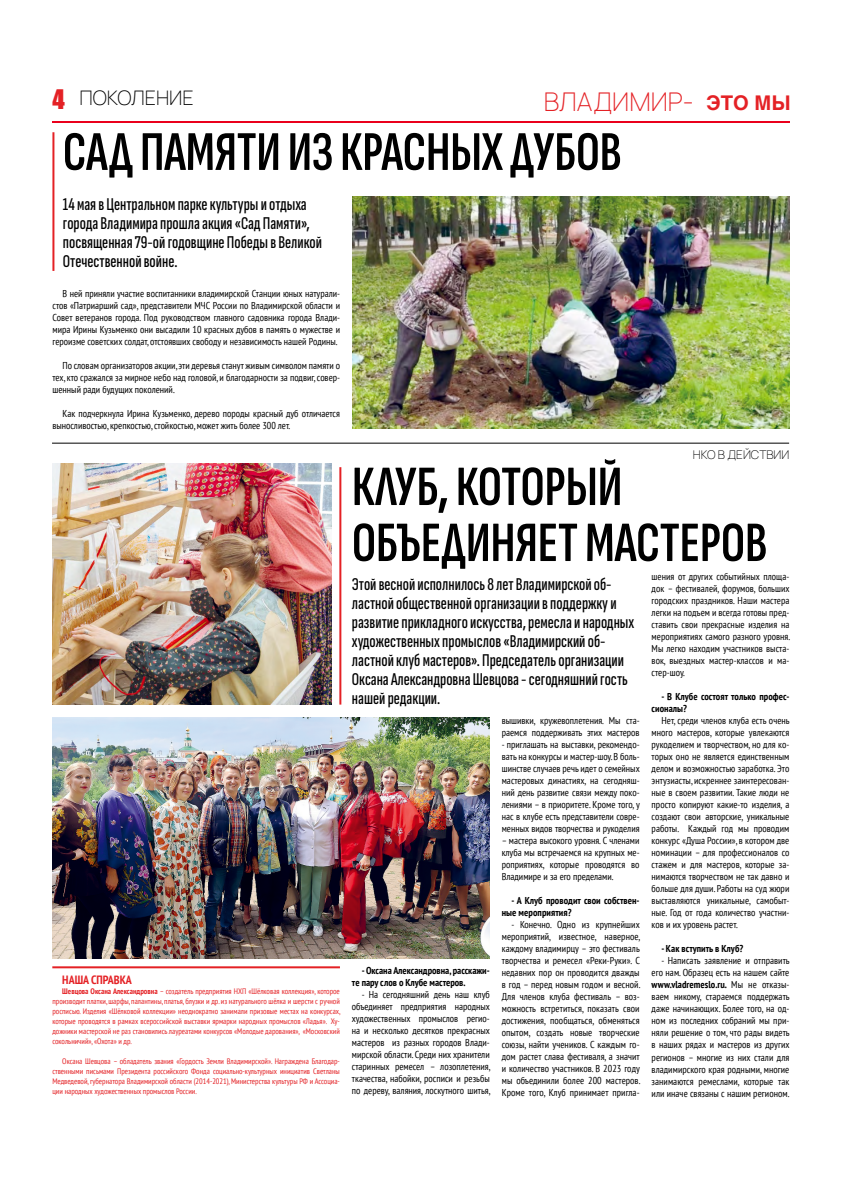
<style>
.page{position:relative;width:842px;height:1191px;background:#fff}
.page>*{position:absolute;margin:0;border:0;box-sizing:border-box;transform-origin:0 0}
.t1{font:600 extra-condensed 57px/56px "Sofia Sans";color:#000}
.t2{font:600 extra-condensed 56px "Sofia Sans";color:#000}
.t3{font:200 25.8px "Manrope";color:#e42125}
.t4{font:200 20px "Manrope";color:#000}
.t5{font:500 extra-condensed 18px/19px "Sofia Sans";color:#000}
.t6{font:200 12px "Manrope";color:#000}
.t7{font:700 condensed 12px "PT Sans";color:#e42125}
.t8{font:condensed 10px/12px "PT Sans";color:#000;text-align:justify}
.t9{font:700 condensed 10px/12px "PT Sans";letter-spacing:.005em;color:#000}
.t10{font:condensed 8px/10px "PT Sans";color:#e42125;text-align:justify}
.s1{font-family:"Impact";font-weight:400;font-size:24.8px;color:#e42125}
.s2{font-family:"Helvetica";font-weight:700;font-size:20.2px}
.s3{font-weight:700}
</style>
<div class="page">
<hr style="left:52px;top:120px;width:737px;height:2px;background:#ea001c">
<hr style="left:339px;top:467px;width:2px;height:237px;background:#e42125">
<hr style="left:52px;top:966px;width:288px;height:2px;background:#e42125">
<img style="left:52px;top:464px;width:280px;height:240px">
<img style="left:52px;top:717px;width:438px;height:241px">
<hr style="left:52px;top:443px;width:737px;height:1px;background:#000">
<hr style="left:52px;top:132px;width:2px;height:139px;background:#e42125">
<img style="left:352px;top:197px;width:437px;height:231px">
<h3 class="t4" style="left:52px;top:84px;width:143px"><span class="s1">4</span> ПОКОЛЕНИЕ</h3>
<h3 class="t3" style="left:544px;top:83px;width:248px">ВЛАДИМИР- <span class="s2">ЭТО МЫ</span></h3>
<h2 class="t2" style="left:63px;top:120px;width:560px">САД ПАМЯТИ ИЗ КРАСНЫХ ДУБОВ</h2>
<h3 class="t5" style="left:63px;top:194px;width:260px">14 мая в Центральном парке культуры и отдыха города Владимира прошла акция «Сад Памяти», посвященная 79-ой годовщине Победы в Великой Отечественной войне.</h3>
<p class="t8" style="left:53px;top:287px;width:289px;text-indent:10px">В ней приняли участие воспитанники владимирской Станции юных натурали&shy;стов «Патриарший сад», представители МЧС России по Владимирской области и Совет ветеранов города. Под руководством главного садовника города Влади&shy;мира Ирины Кузьменко они высадили 10 красных дубов в память о мужестве и героизме советских солдат, отстоявших свободу и независимость нашей Родины.</p>
<p class="t8" style="left:53px;top:359px;width:289px;text-indent:10px">По словам организаторов акции, эти деревья станут живым символом памяти о тех, кто сражался за мирное небо над головой, и благодарности за подвиг, совер&shy;шенный ради будущих поколений.</p>
<p class="t8" style="left:53px;top:407px;width:289px;text-indent:10px">Как подчеркнула Ирина Кузьменко, дерево породы красный дуб отличается выносливостью, крепкостью, стойкостью, может жить более 300 лет.</p>
<p class="t7" style="left:62px;top:971px;width:71px">НАША СПРАВКА</p>
<p class="t10" style="left:52px;top:985px;width:290px;text-indent:10px"><span class="s3">Шевцова Оксана Александровна</span> – создатель предприятия НХП «Шёлковая коллекция», которое производит платки, шарфы, палантины, платья, блузки и др. из натурального шёлка и шерсти с ручной росписью. Изделия «Шёлковой коллекции» неоднократно занимали призовые местах на конкурсах, которые проводятся в рамках всероссийской выставки ярмарки народных промыслов «Ладья». Ху&shy;дожники мастерской не раз становились лауреатами конкурсов «Молодые дарования», «Московский сокольничий», «Охота» и др.</p>
<p class="t10" style="left:52px;top:1055px;width:289px;text-indent:10px">Оксана Шевцова – обладатель звания «Гордость Земли Владимирской». Награждена Благодар&shy;ственными письмами Президента российского Фонда социально-культурных инициатив Светланы Медведевой, губернатора Владимирской области (2014-2021), Министерства культуры РФ и Ассоциа&shy;ции народных художественных промыслов России.</p>
<p class="t6" style="left:693px;top:446px;width:98px">НКО В ДЕЙСТВИИ</p>
<h1 class="t1" style="left:352px;top:458px;width:417px">КЛУБ, КОТОРЫЙ<br>ОБЪЕДИНЯЕТ МАСТЕРОВ</h1>
<p class="t5" style="left:352px;top:574px;width:284px">Этой весной исполнилось 8 лет Владимирской об&shy;ластной общественной организации в поддержку и развитие прикладного искусства, ремесла и народных художественных промыслов «Владимирский об&shy;ластной клуб мастеров». Председатель организации Оксана Александровна Шевцова - сегодняшний гость нашей редакции.</p>
<p class="t8" style="left:652px;top:570px;width:140px">шения от других событийных площа&shy;док – фестивалей, форумов, больших городских праздников. Наши мастера легки на подъем и всегда готовы пред&shy;ставить свои прекрасные изделия на мероприятиях самого разного уровня.<br>Мы легко находим участников выста&shy;вок, выездных мастер-классов и ма&shy;стер-шоу.</p>
<p class="t9" style="left:652px;top:690px;width:139px;text-indent:10px">- В Клубе состоят только профес&shy;сионалы?</p>
<p class="t8" style="left:652px;top:714px;width:140px;text-indent:10px">Нет, среди членов клуба есть очень много мастеров, которые увлекаются рукоделием и творчеством, но для ко&shy;торых оно не является единственным делом и возможностью заработка. Это энтузиасты, искреннее заинтересован&shy;ные в своем развитии. Такие люди не просто копируют какие-то изделия, а создают свои авторские, уникальные работы. Каждый год мы проводим конкурс «Душа России», в котором две номинации – для профессионалов со стажем и для мастеров, которые за&shy;нимаются творчеством не так давно и больше для души. Работы на суд жюри выставляются уникальные, самобыт&shy;ные. Год от года количество участни&shy;ков и их уровень растет.</p>
<p class="t9" style="left:661px;top:942px;width:83px">- Как вступить в Клуб?</p>
<p class="t8" style="left:652px;top:954px;width:140px;text-indent:10px">- Написать заявление и отправить его нам. Образец есть на нашем сайте <span class="s3">www.vladremeslo.ru.</span> Мы не отказы&shy;ваем никому, стараемся поддержать даже начинающих. Более того, на од&shy;ном из последних собраний мы при&shy;няли решение о том, что рады видеть в наших рядах и мастеров из других регионов – многие из них стали для владимирского края родными, многие занимаются ремеслами, которые так или иначе связаны с нашим регионом.</p>
<p class="t8" style="left:502px;top:714px;width:139px">вышивки, кружевоплетения. Мы ста&shy;раемся поддерживать этих мастеров</p>
<p class="t8" style="left:502px;top:738px;width:140px">- приглашать на выставки, рекомендо&shy;вать на конкурсы и мастер-шоу. В боль&shy;шинстве случаев речь идет о семейных мастеровых династиях, на сегодняш&shy;ний день развитие связи между поко&shy;лениями – в приоритете. Кроме того, у нас в клубе есть представители совре&shy;менных видов творчества и рукоделия</p>
<p class="t8" style="left:502px;top:834px;width:139px">– мастера высокого уровня. С членами клуба мы встречаемся на крупных ме&shy;роприятиях, которые проводятся во Владимире и за его пределами.</p>
<p class="t9" style="left:502px;top:894px;width:139px;text-indent:10px">- А Клуб проводит свои собствен&shy;ные мероприятия?</p>
<p class="t8" style="left:502px;top:918px;width:140px;text-indent:10px">- Конечно. Одно из крупнейших мероприятий, известное, наверное, каждому владимирцу – это фестиваль творчества и ремесел «Реки-Руки». С недавних пор он проводится дважды в год – перед новым годом и весной.<br>Для членов клуба фестиваль – воз&shy;можность встретиться, показать свои достижения, пообщаться, обменяться опытом, создать новые творческие союзы, найти учеников. С каждым го&shy;дом растет слава фестиваля, а значит и количество участников. В 2023 году мы объединили более 200 мастеров.<br>Кроме того, Клуб принимает пригла-</p>
<p class="t9" style="left:352px;top:964px;width:139px;text-indent:10px">- Оксана Александровна, расскажи&shy;те пару слов о Клубе мастеров.</p>
<p class="t8" style="left:352px;top:988px;width:140px;text-indent:10px">- На сегодняшний день наш клуб объединяет предприятия народных художественных промыслов регио&shy;на и несколько десятков прекрасных мастеров из разных городов Влади&shy;мирской области. Среди них хранители старинных ремесел – лозоплетения, ткачества, набойки, росписи и резьбы по дереву, валяния, лоскутного шитья,</p>
</div>
